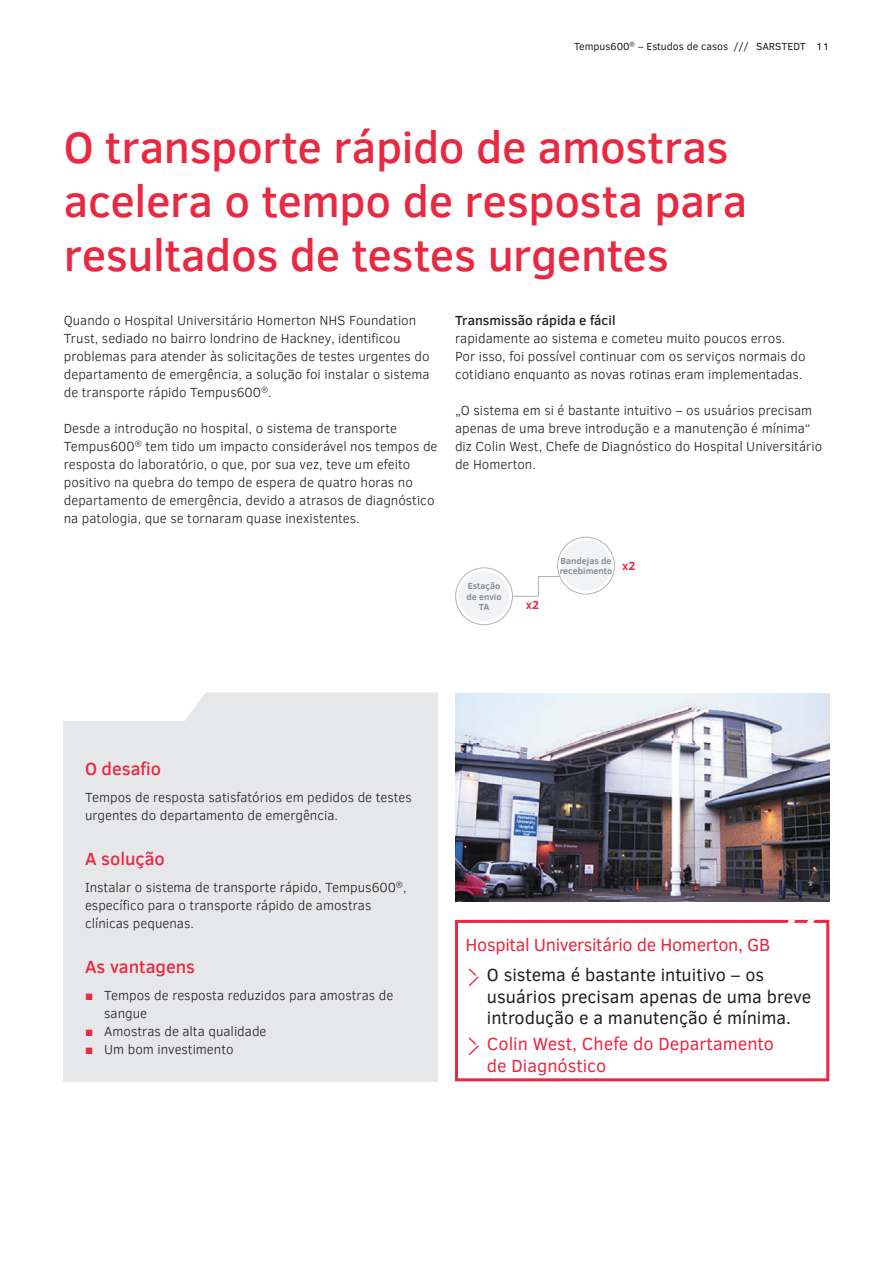
<style>
.page{position:relative;width:893px;height:1263px;background:#fff}
.page>*{position:absolute;margin:0;border:0;box-sizing:border-box;transform-origin:0 0}
.t1{font:500 45px/54px "Clear Sans";letter-spacing:-.01em;color:#e92841}
.t2{font:18px/21.6px "Clear Sans";color:#231f20}
.t3{font:18px/21.6px "Clear Sans";letter-spacing:-.01em;color:#e92841}
.t4{font:500 18px "Clear Sans";color:#e92841}
.t5{font:300 13.5px/18px "Clear Sans";color:#231f20}
.t6{font:500 13.5px "Clear Sans";color:#231f20}
.t7{font:700 12px "Clear Sans";color:#e92841}
.t8{font:10.5px "Clear Sans";color:#231f20}
.t9{font:700 9px/10.5px "Clear Sans";color:#8a8c8f;text-align:center}
.s1{font-weight:400;color:#e92841}
</style>
<div class="page">
<img style="left:455px;top:693px;width:374px;height:208px">
<svg style="left:504px;top:576px;width:67px;height:21px"></svg>
<svg style="left:456px;top:568px;width:56px;height:57px"></svg>
<div style="left:455px;top:567px;width:58px;height:58px;border:1px solid #b2b3b7;border-radius:50%"></div>
<svg style="left:558px;top:537px;width:56px;height:57px"></svg>
<div style="left:557px;top:537px;width:58px;height:57px;border:1px solid #b2b3b7;border-radius:50%"></div>
<div style="left:459px;top:571px;width:50px;height:50px;background:#f2f3f4;border-radius:50%"></div>
<div style="left:561px;top:541px;width:50px;height:50px;background:#f2f3f4;border-radius:50%"></div>
<div style="left:455px;top:920px;width:374px;height:161px;border:3px solid #e92841"></div>
<svg style="left:469px;top:968px;width:10px;height:18px"></svg>
<svg style="left:469px;top:1037px;width:10px;height:18px"></svg>
<svg style="left:787px;top:920px;width:8px;height:3px"></svg>
<svg style="left:807px;top:920px;width:8px;height:3px"></svg>
<svg style="left:185px;top:692px;width:253px;height:29px;background:#e7e8ea"></svg>
<div style="left:64px;top:721px;width:374px;height:360px;background:#e6e7e9"></div>
<p class="t8" style="left:574px;top:39px;width:256px">Tempus600<sup>®</sup> – Estudos de casos /// SARSTEDT 11</p>
<h1 class="t1" style="left:64px;top:119px;width:685px">O transporte rápido de amostras acelera o tempo de resposta para resultados de testes urgentes</h1>
<p class="t5" style="left:64px;top:311px;width:367px">Quando o Hospital Universitário Homerton NHS Foundation Trust, sediado no bairro londrino de Hackney, identificou problemas para atender às solicitações de testes urgentes do departamento de emergência, a solução foi instalar o sistema de transporte rápido Tempus600<sup>®</sup>.</p>
<p class="t5" style="left:64px;top:419px;width:375px">Desde a introdução no hospital, o sistema de transporte Tempus600<sup>®</sup> tem tido um impacto considerável nos tempos de resposta do laboratório, o que, por sua vez, teve um efeito positivo na quebra do tempo de espera de quatro horas no departamento de emergência, devido a atrasos de diagnóstico na patologia, que se tornaram quase inexistentes.</p>
<p class="t6" style="left:455px;top:311px;width:162px">Transmissão rápida e fácil</p>
<p class="t5" style="left:455px;top:329px;width:352px">rapidamente ao sistema e cometeu muito poucos erros.<br>Por isso, foi possível continuar com os serviços normais do cotidiano enquanto as novas rotinas eram implementadas.</p>
<p class="t5" style="left:455px;top:401px;width:369px">„O sistema em si é bastante intuitivo – os usuários precisam apenas de uma breve introdução e a manutenção é mínima“ diz Colin West, Chefe de Diagnóstico do Hospital Universitário de Homerton.</p>
<p class="t9" style="left:466px;top:580px;width:37px">Estação de envio<br>TA</p>
<p class="t7" style="left:526px;top:596px;width:15px">x2</p>
<p class="t9" style="left:560px;top:555px;width:54px;text-align:left">Bandejas de recebimento</p>
<p class="t7" style="left:622px;top:557px;width:15px">x2</p>
<h2 class="t4" style="left:85px;top:756px;width:78px">O desafio</h2>
<p class="t5" style="left:85px;top:788px;width:328px">Tempos de resposta satisfatórios em pedidos de testes urgentes do departamento de emergência.</p>
<h2 class="t4" style="left:85px;top:846px;width:81px">A solução</h2>
<p class="t5" style="left:85px;top:878px;width:323px">Instalar o sistema de transporte rápido, Tempus600<sup>®</sup>, específico para o transporte rápido de amostras clínicas pequenas.</p>
<h2 class="t4" style="left:85px;top:954px;width:112px">As vantagens</h2>
<p class="t5" style="left:104px;top:986px;width:291px;text-indent:-19px"><span class="s1">■</span> Tempos de resposta reduzidos para amostras de sangue</p>
<p class="t5" style="left:85px;top:1022px;width:183px"><span class="s1">■</span> Amostras de alta qualidade</p>
<p class="t5" style="left:85px;top:1040px;width:150px"><span class="s1">■</span> Um bom investimento</p>
<h2 class="t3" style="left:466px;top:934px;width:306px">Hospital Universitário de Homerton, GB</h2>
<h2 class="t2" style="left:487px;top:964px;width:326px">O sistema é bastante intuitivo – os usuários precisam apenas de uma breve introdução e a manutenção é mínima.</h2>
<h2 class="t3" style="left:487px;top:1033px;width:289px">Colin West, Chefe do Departamento de Diagnóstico</h2>
</div>
